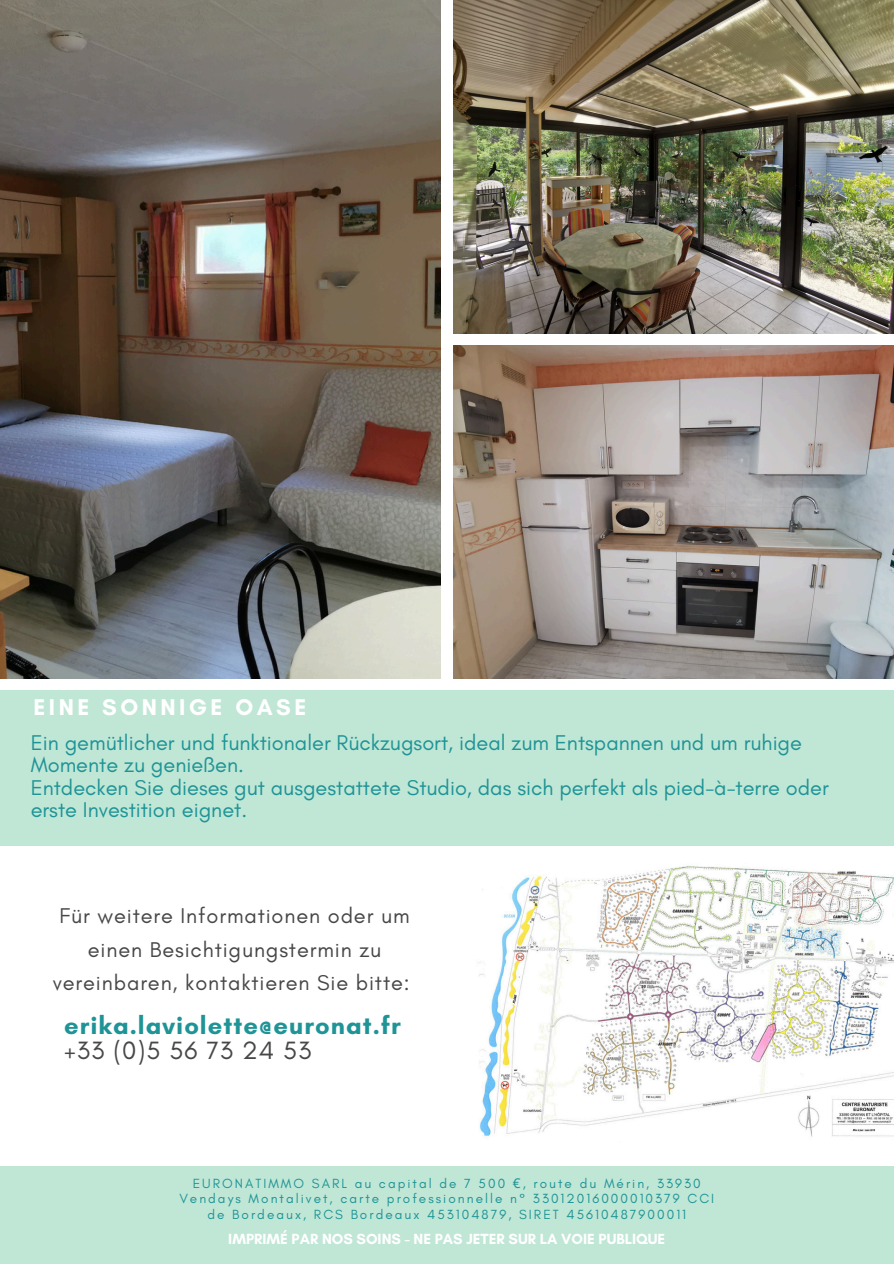
<style>
.page{position:relative;width:894px;height:1264px;background:#fff}
.page>*{position:absolute;margin:0;border:0;box-sizing:border-box;transform-origin:0 0}
.t1{font:700 25.5px "Glacial Indifference";letter-spacing:.04em;color:#1e9496}
.t2{font:25.5px "Glacial Indifference";letter-spacing:.04em;color:#474747}
.t3{font:700 23.25px "Glacial Indifference";letter-spacing:.15em;color:#fff}
.t4{font:21.75px/22.5px "Glacial Indifference";color:#1e9496}
.t5{font:21.75px/33.8px "Glacial Indifference";letter-spacing:.04em;color:#474747;text-align:center}
.t6{font:700 15px "Glacial Indifference";color:#fff}
.t7{font:13.5px/15.8px "Glacial Indifference";letter-spacing:.15em;color:#1e9496;text-align:center}
.s1{font-family:"Noto Sans"}
</style>
<div class="page">
<div style="left:0;top:690px;width:893px;height:156px;background:#c0e6d6"></div>
<img style="left:0;top:0;width:440px;height:678px">
<img style="left:453px;top:0;width:440px;height:333px">
<img style="left:453px;top:345px;width:440px;height:333px">
<div style="left:0;top:1165px;width:893px;height:98px;background:#c0e6d6"></div>
<img style="left:478px;top:866px;width:415px;height:271px">
<p class="t3" style="left:34px;top:692px;width:274px">EINE SONNIGE OASE</p>
<h4 class="t4" style="left:31px;top:730px;width:799px">Ein gemütlicher und funktionaler Rückzugsort, ideal zum Entspannen und um ruhige Momente zu genießen.<br>Entdecken Sie dieses gut ausgestattete Studio, das sich perfekt als pied-à-terre oder erste Investition eignet.</h4>
<h4 class="t5" style="left:53px;top:898px;width:358px">Für weitere Informationen oder um einen Besichtigungstermin zu vereinbaren, kontaktieren Sie bitte:</h4>
<h3 class="t1" style="left:64px;top:1010px;width:338px">erika.laviolette@euronat.fr</h3>
<h2 class="t2" style="left:64px;top:1035px;width:249px">+33 (0)5 56 73 24 53</h2>
<p class="t7" style="left:179px;top:1174px;width:536px">EURONATIMMO SARL au capital de 7 500 <span class="s1">€</span>, route du Mérin, 33930<br>Vendays Montalivet, carte professionnelle n° 33012016000010379 CCI de Bordeaux, RCS Bordeaux 453104879, SIRET 45610487900011</p>
<h6 class="t6" style="left:228px;top:1229px;width:438px">IMPRIMÉ PAR NOS SOINS - NE PAS JETER SUR LA VOIE PUBLIQUE</h6>
</div>
